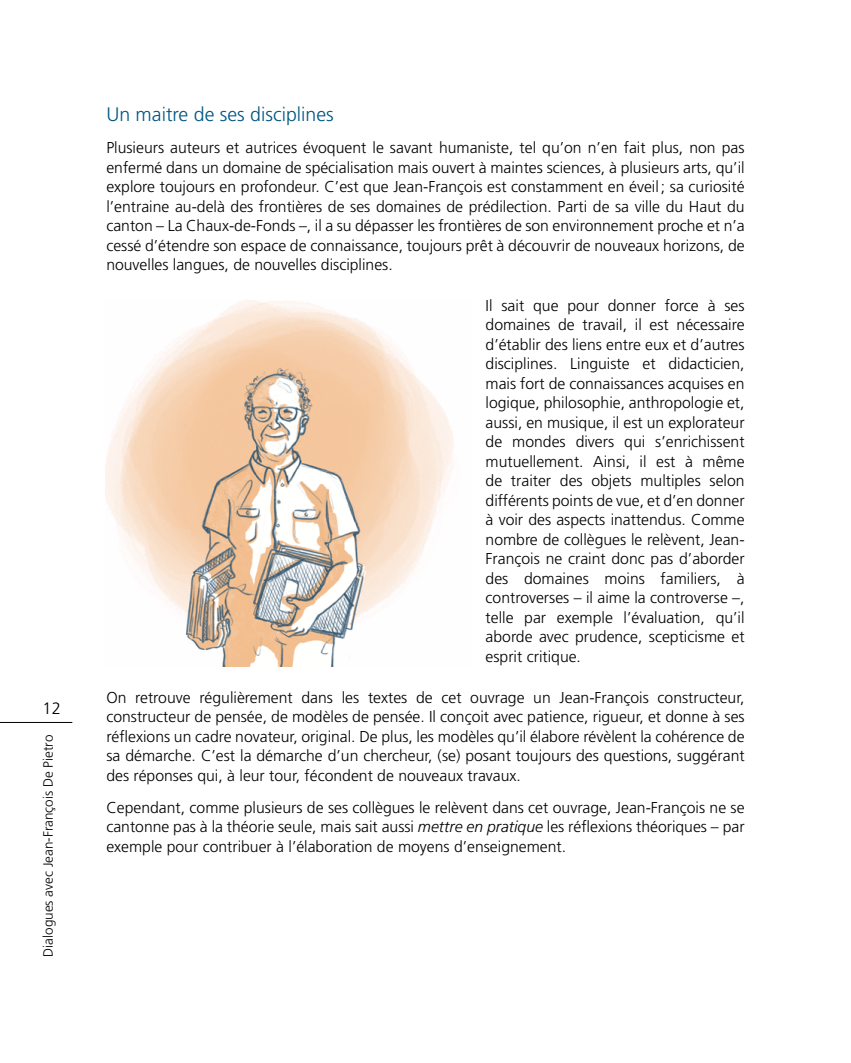
<style>
.page{position:relative;width:851px;height:1063px;background:#fff}
.page>*{position:absolute;margin:0;border:0;box-sizing:border-box;transform-origin:0 0}
.IRDP_PDF_Sous-titre2{font:300 19.5px "Frutiger";color:#005680}
.IRDP_PDF_Numero_page{font:300 16.5px "Frutiger";color:#000}
.IRDP_PDF_Texte_Fruti{font:300 15.75px/19.5px "Frutiger";color:#000;text-align:justify}
.IRDP_PDF_Entête{font:300 13.5px "Frutiger";color:#000}
.s1{font-style:italic}
</style>
<div class="page">
<hr style="left:0;top:722px;width:72px;height:1px;background:#000">
<img style="left:106px;top:300px;width:348px;height:366px">
<p class="IRDP_PDF_Numero_page" style="left:43px;top:699px;width:20px">12</p>
<p class="IRDP_PDF_Entête" style="left:40px;top:957px;width:223px;rotate:-90deg">Dialogues avec Jean-François De Pietro</p>
<p class="IRDP_PDF_Sous-titre2" style="left:106px;top:103px;width:229px">Un maitre de ses disciplines</p>
<p class="IRDP_PDF_Texte_Fruti" style="left:106px;top:138px;width:639px">Plusieurs auteurs et autrices évoquent le savant humaniste, tel qu’on n’en fait plus, non pas enfermé dans un domaine de spécialisation mais ouvert à maintes sciences, à plusieurs arts, qu’il explore toujours en profondeur. C’est que Jean-François est constamment en éveil; sa curiosité l’entraine au-delà des frontières de ses domaines de prédilection. Parti de sa ville du Haut du canton – La Chaux-de-Fonds –, il a su dépasser les frontières de son environnement proche et n’a cessé d’étendre son espace de connaissance, toujours prêt à découvrir de nouveaux horizons, de nouvelles langues, de nouvelles disciplines.</p>
<p class="IRDP_PDF_Texte_Fruti" style="left:485px;top:296px;width:260px">Il sait que pour donner force à ses domaines de travail, il est nécessaire d’établir des liens entre eux et d’autres disciplines. Linguiste et didacticien, mais fort de connaissances acquises en logique, philosophie, anthropologie et, aussi, en musique, il est un explorateur de mondes divers qui s’enrichissent mutuellement. Ainsi, il est à même de traiter des objets multiples selon différents points de vue, et d’en donner à voir des aspects inattendus. Comme nombre de collègues le relèvent, Jean-François ne craint donc pas d’aborder des domaines moins familiers, à controverses – il aime la controverse –, telle par exemple l’évaluation, qu’il aborde avec prudence, scepticisme et esprit critique.</p>
<p class="IRDP_PDF_Texte_Fruti" style="left:106px;top:688px;width:639px">On retrouve régulièrement dans les textes de cet ouvrage un Jean-François constructeur, constructeur de pensée, de modèles de pensée. Il conçoit avec patience, rigueur, et donne à ses réflexions un cadre novateur, original. De plus, les modèles qu’il élabore révèlent la cohérence de sa démarche. C’est la démarche d’un chercheur, (se) posant toujours des questions, suggérant des réponses qui, à leur tour, fécondent de nouveaux travaux.</p>
<p class="IRDP_PDF_Texte_Fruti" style="left:106px;top:798px;width:639px">Cependant, comme plusieurs de ses collègues le relèvent dans cet ouvrage, Jean-François ne se cantonne pas à la théorie seule, mais sait aussi <span class="s1">mettre en pratique</span> les réflexions théoriques – par exemple pour contribuer à l’élaboration de moyens d’enseignement.</p>
</div>
